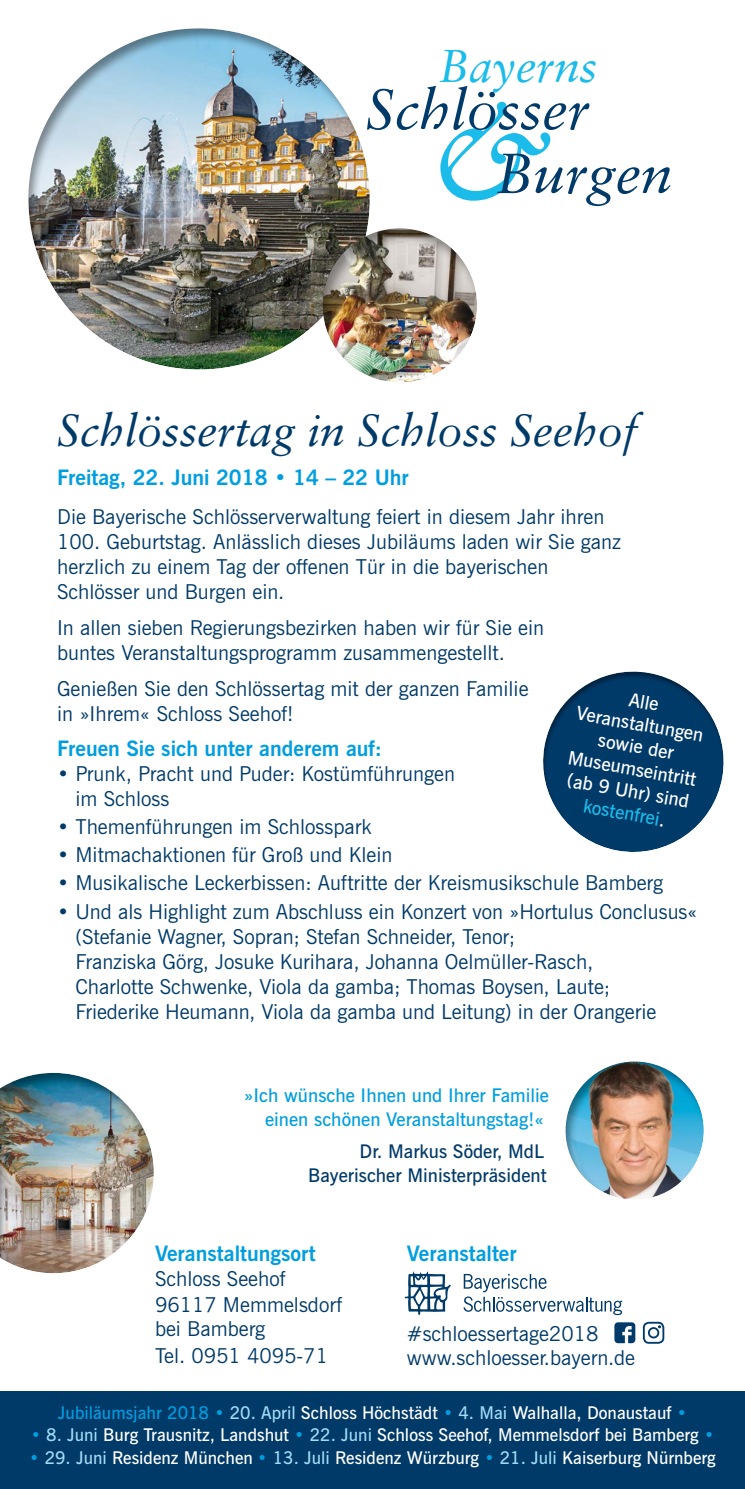
<style>
.page{position:relative;width:745px;height:1489px;background:#fff}
.page>*{position:absolute;margin:0;border:0;box-sizing:border-box;transform-origin:0 0}
.t1{font:italic 130.5px "Sabon LT";color:#1bbbea}
.t2{font:italic 56.75px/64px "Sabon LT";color:#003a69}
.t3{font:italic 46px "Sabon LT";color:#1bbbea}
.t4{font:italic 45px "Sabon LT";color:#003a69}
.t5{font:700 21.25px "News Gothic BT";color:#009ee0}
.t6{font:20.5px/25px "News Gothic BT";color:#003a69}
.t7{font:600 18.75px/22.5px "News Gothic BT";color:#fff;text-align:center}
.t8{font:600 18.75px/23.8px "News Gothic BT";color:#009ee0;text-align:right}
.t9{font:600 18.75px/23.8px "News Gothic BT";color:#003a69;text-align:right}
.t10{font:600 17.5px "News Gothic BT";color:#fff}
.s1{color:#1bbbea}
.s2{color:#009ee0}
.s3{color:#a2daf4}
</style>
<div class="page">
<div style="left:26px;top:25px;width:348px;height:345px;background:#000;opacity:.4"></div>
<div style="left:0;top:1069px;width:157px;height:205px;background:#000;opacity:.4"></div>
<div style="left:322px;top:225px;width:157px;height:157px;background:#000;opacity:.4"></div>
<svg style="left:543px;top:671px;width:181px;height:181px;fill:#003a69"></svg>
<div style="left:0;top:1391px;width:744px;height:97px;background:#003a69"></div>
<svg style="left:404px;top:1271px;width:46px;height:43px"></svg>
<svg style="left:463px;top:1273px;width:158px;height:41px"></svg>
<svg style="left:614px;top:1322px;width:21px;height:20px"></svg>
<div style="left:642px;top:1321px;width:22px;height:22px;border:2px solid #003a69;border-radius:5px"></div>
<div style="left:647px;top:1326px;width:11px;height:12px;border:2px solid #003a69;border-radius:50%"></div>
<div style="left:563px;top:1056px;width:143px;height:145px;background:#000;opacity:.4"></div>
<h3 class="t3" style="left:438px;top:40px;width:160px">Bayerns</h3>
<h1 class="t1" style="left:428px;top:78px;width:125px">&amp;</h1>
<h2 class="t2" style="left:495px;top:77px;width:178px;text-indent:-130px">Schlösser<br>Burgen</h2>
<h3 class="t4" style="left:57px;top:404px;width:582px">Schlössertag in Schloss Seehof</h3>
<p class="t5" style="left:57px;top:464px;width:353px">Freitag, 22. Juni 2018 • 14 – 22 Uhr</p>
<p class="t6" style="left:57px;top:504px;width:565px">Die Bayerische Schlösserverwaltung feiert in diesem Jahr ihren 100. Geburtstag. Anlässlich dieses Jubiläums laden wir Sie ganz herzlich zu einem Tag der offenen Tür in die bayerischen Schlösser und Burgen ein.</p>
<p class="t6" style="left:57px;top:615px;width:488px">In allen sieben Regierungsbezirken haben wir für Sie ein buntes Veranstaltungsprogramm zusammengestellt.</p>
<p class="t6" style="left:57px;top:675px;width:472px">Genießen Sie den Schlössertag mit der ganzen Familie in »Ihrem« Schloss Seehof!</p>
<p class="t5" style="left:57px;top:735px;width:326px">Freuen Sie sich unter anderem auf:</p>
<p class="t6" style="left:75px;top:761px;width:381px;text-indent:-18px">• Prunk, Pracht und Puder: Kostümführungen im Schloss</p>
<p class="t6" style="left:57px;top:814px;width:316px">• Themenführungen im Schlosspark</p>
<p class="t6" style="left:57px;top:842px;width:337px">• Mitmachaktionen für Groß und Klein</p>
<p class="t6" style="left:57px;top:870px;width:607px">• Musikalische Leckerbissen: Auftritte der Kreismusikschule Bamberg</p>
<p class="t6" style="left:75px;top:898px;width:623px;text-indent:-18px">• Und als Highlight zum Abschluss ein Konzert von »Hortulus Conclusus« (Stefanie Wagner, Sopran; Stefan Schneider, Tenor;<br>Franziska Görg, Josuke Kurihara, Johanna Oelmüller-Rasch,<br>Charlotte Schwenke, Viola da gamba; Thomas Boysen, Laute; Friederike Heumann, Viola da gamba und Leitung) in der Orangerie</p>
<p class="t7" style="left:581px;top:679px;width:131px;rotate:10deg">Alle<br>Veranstaltungen sowie der<br>Museumseintritt (ab 9 Uhr) sind <span class="s1">kostenfrei</span>.</p>
<p class="t8" style="left:243px;top:1083px;width:307px">»Ich wünsche Ihnen und Ihrer Familie einen schönen Veranstaltungstag!«</p>
<p class="t9" style="left:308px;top:1139px;width:240px">Dr. Markus Söder, MdL<br>Bayerischer Ministerpräsident</p>
<p class="t5" style="left:155px;top:1239px;width:162px">Veranstaltungsort</p>
<p class="t6" style="left:155px;top:1265px;width:188px;line-height:25.8px">Schloss Seehof<br>96117 Memmelsdorf</p>
<p class="t6" style="left:155px;top:1314px;width:174px;line-height:27px">bei Bamberg<br>Tel. 0951 4095-71</p>
<p class="t5" style="left:406px;top:1239px;width:111px">Veranstalter</p>
<p class="t6" style="left:406px;top:1321px;width:229px;line-height:23.8px">#schloessertage2018 www.schloesser.bayern.de</p>
<p class="t10" style="left:58px;top:1401px;width:630px"><span class="s2">Jubiläumsjahr 2018 •</span> <span class="s3">20. April</span> Schloss Höchstädt <span class="s2">•</span> <span class="s3">4. Mai</span> Walhalla, Donaustauf <span class="s2">•</span></p>
<p class="t10" style="left:31px;top:1423px;width:684px"><span class="s2">•</span> <span class="s3">8. Juni</span> Burg Trausnitz, Landshut <span class="s2">•</span> <span class="s3">22. Juni</span> Schloss Seehof, Memmelsdorf bei Bamberg <span class="s2">•</span></p>
<p class="t10" style="left:29px;top:1446px;width:687px"><span class="s2">•</span> <span class="s3">29. Juni</span> Residenz München <span class="s2">•</span> <span class="s3">13. Juli</span> Residenz Würzburg <span class="s2">•</span> <span class="s3">21. Juli</span> Kaiserburg Nürnberg</p>
</div>
